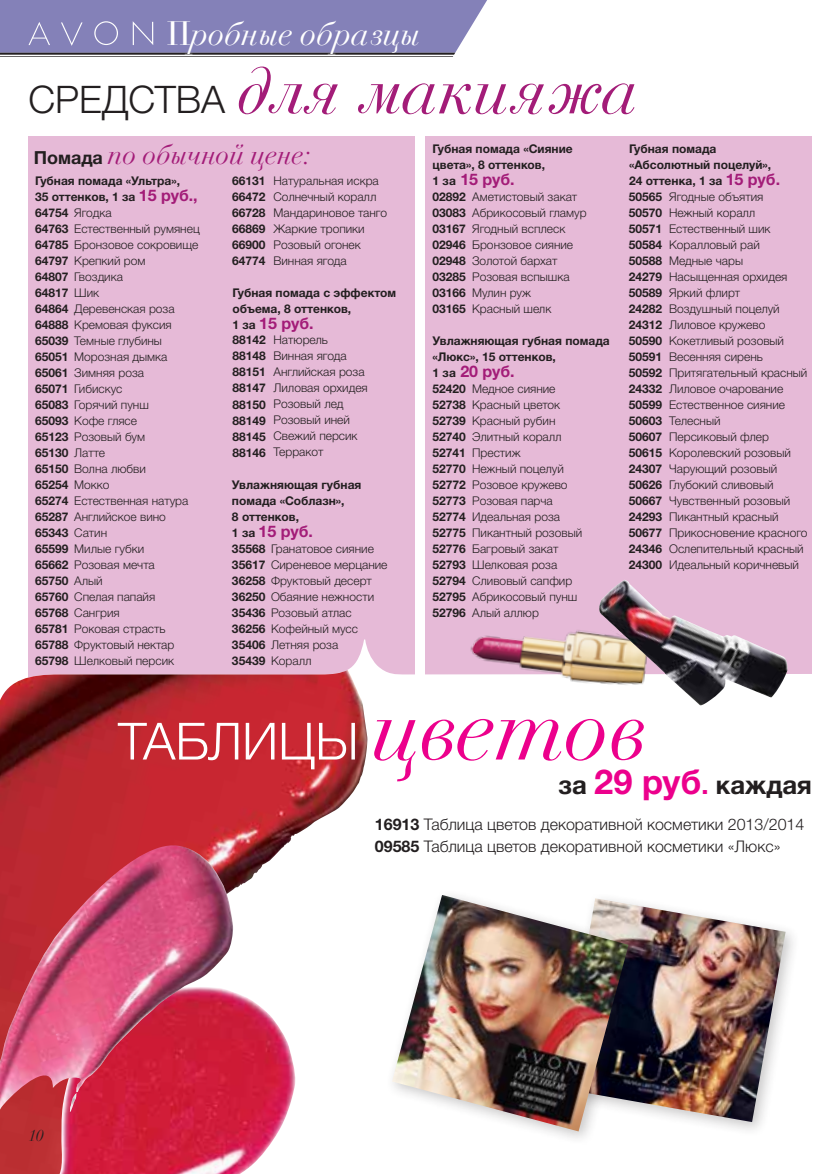
<style>
.page{position:relative;width:840px;height:1174px;background:#fff}
.page>*{position:absolute;margin:0;border:0;box-sizing:border-box;transform-origin:0 0}
.t1{font:italic 68px "Didot L Ts Pro";color:#a31c78}
.t2{font:300 51.2px "Helvetica Neue LTW1 Gs 45 Lt";color:#fff}
.t3{font:italic 33.2px "Didot L Ts Pro";color:#fff}
.t4{font:italic 28px "Didot L Ts Pro";color:#a31c78}
.t5{font:700 25.8px "Helvetica Neue LTW1 Gs 55 Roman";color:#231f20}
.t6{font:300 16px/22px "Helvetica Neue LTW1 Gs 45 Lt";color:#231f20}
.t7{font:700 16px "Helvetica Neue LTW1 Gs 55 Roman";color:#a31c78}
.t8{font:italic 16px "Didot L Ts Pro";color:#231f20}
.t9{font:300 12px/16px "Helvetica Neue LTW1 Gs 45 Lt";color:#231f20}
.t10{font:700 12px/16px "Helvetica Neue LTW1 Gs 55 Roman";color:#231f20;text-align:justify}
.s1{font-style:normal}
.s2{font-family:"Helvetica Neue LTW1 Gs 45 Lt";font-weight:300;font-style:normal;font-size:38px;color:#231f20}
.s3{font-size:16px;color:#a31c78}
.s4{font-family:"Helvetica Neue LTW1 Gs 55 Roman";font-weight:700;font-style:normal;font-size:18px;color:#231f20}
.s5{font-size:12px;color:#231f20}
.s6{font-family:"Didot L Ts Pro";font-weight:400;font-style:italic;font-size:91.8px;color:#ec008c}
.s7{font-family:"Helvetica Neue LTW1 Gs 55 Roman";font-weight:700}
.s8{font-size:34.4px;color:#ec008c}
.s9{color:#ec008c}
</style>
<div class="page">
<div style="left:28px;top:137px;width:387px;height:628px;background:#e6bad7"></div>
<div style="left:424px;top:137px;width:387px;height:624px;background:#e6bad7"></div>
<svg style="left:347px;top:639px;width:465px;height:126px;fill:#fff"></svg>
<img style="left:0;top:670px;width:367px;height:504px">
<img style="left:60px;top:986px;width:235px;height:188px">
<img style="left:0;top:845px;width:233px;height:267px">
<div style="left:554px;top:891px;width:246px;height:246px;background:#231f20;opacity:.25"></div>
<img style="left:643px;top:898px;width:142px;height:224px">
<div style="left:384px;top:887px;width:259px;height:259px;background:#231f20;opacity:.25"></div>
<img style="left:392px;top:895px;width:236px;height:236px">
<img style="left:466px;top:630px;width:132px;height:61px">
<img style="left:598px;top:580px;width:189px;height:125px">
<hr style="left:0;top:56px;width:453px;height:1px;background:#231f20">
<svg style="left:0;top:0;width:487px;height:55px;background:#8784b6"></svg>
<h3 class="t3" style="left:167px;top:12px;width:255px"><span class="s1">П</span>робные образцы</h3>
<h1 class="t1" style="left:28px;top:47px;width:611px"><span class="s2">Средства</span> для макияжа</h1>
<p class="t10" style="left:628px;top:140px;width:152px;text-align:left">Губная помада «Абсолютный поцелуй»,<br>24 оттенка, 1 за <span class="s3">15 руб.</span></p>
<h3 class="t4" style="left:34px;top:137px;width:279px"><span class="s4">Помада</span> по обычной цене:</h3>
<p class="t10" style="left:432px;top:140px;width:142px">Губная помада «Сияние цвета», 8 оттенков,</p>
<h3 class="t7" style="left:432px;top:169px;width:84px"><span class="s5">1 за</span> 15 руб.</h3>
<p class="t10" style="left:232px;top:172px;width:35px">66131<br>66472<br>66728<br>66869<br>66900<br>64774</p>
<p class="t9" style="left:273px;top:172px;width:115px">Натуральная искра<br>Солнечный коралл<br>Мандариновое танго<br>Жаркие тропики<br>Розовый огонек<br>Винная ягода</p>
<p class="t10" style="left:35px;top:172px;width:164px">Губная помада «Ультра»,<br>35 оттенков, 1 за <span class="s3">15 руб.,</span></p>
<p class="t10" style="left:628px;top:188px;width:35px">50565<br>50570<br>50571<br>50584<br>50588<br>24279<br>50589<br>24282<br>24312<br>50590<br>50591<br>50592<br>24332<br>50599<br>50603<br>50607<br>50615<br>24307<br>50626<br>50667<br>24293<br>50677<br>24346<br>24300</p>
<p class="t9" style="left:668px;top:188px;width:140px">Ягодные объятия<br>Нежный коралл<br>Естественный шик<br>Коралловый рай<br>Медные чары<br>Насыщенная орхидея<br>Яркий флирт<br>Воздушный поцелуй<br>Лиловое кружево<br>Кокетливый розовый<br>Весенняя сирень<br>Притягательный красный<br>Лиловое очарование<br>Естественное сияние<br>Телесный<br>Персиковый флер<br>Королевский розовый<br>Чарующий розовый<br>Глубокий сливовый<br>Чувственный розовый<br>Пикантный красный<br>Прикосновение красного<br>Ослепительный красный<br>Идеальный коричневый</p>
<p class="t10" style="left:432px;top:188px;width:35px">02892<br>03083<br>03167<br>02946<br>02948<br>03285<br>03166<br>03165</p>
<p class="t9" style="left:472px;top:188px;width:116px">Аметистовый закат<br>Абрикосовый гламур<br>Ягодный всплеск<br>Бронзовое сияние<br>Золотой бархат<br>Розовая вспышка<br>Мулин руж<br>Красный шелк</p>
<p class="t10" style="left:35px;top:204px;width:35px">64754<br>64763<br>64785<br>64797<br>64807<br>64817<br>64864<br>64888<br>65039<br>65051<br>65061<br>65071<br>65083<br>65093<br>65123<br>65130<br>65150<br>65254<br>65274<br>65287<br>65343<br>65599<br>65662<br>65750<br>65760<br>65768<br>65781<br>65788<br>65798</p>
<p class="t9" style="left:74px;top:204px;width:127px">Ягодка<br>Естественный румянец<br>Бронзовое сокровище<br>Крепкий ром<br>Гвоздика<br>Шик<br>Деревенская роза<br>Кремовая фуксия<br>Темные глубины<br>Морозная дымка<br>Зимняя роза<br>Гибискус<br>Горячий пунш<br>Кофе глясе<br>Розовый бум<br>Латте<br>Волна любви<br>Мокко<br>Естественная натура<br>Английское вино<br>Сатин<br>Милые губки<br>Розовая мечта<br>Алый<br>Спелая папайя<br>Сангрия<br>Роковая страсть<br>Фруктовый нектар<br>Шелковый персик</p>
<p class="t10" style="left:232px;top:284px;width:165px">Губная помада с эффектом объема, 8 оттенков,</p>
<h3 class="t7" style="left:232px;top:313px;width:82px"><span class="s5">1 за</span> 15 руб.</h3>
<p class="t10" style="left:232px;top:332px;width:35px">88142<br>88148<br>88151<br>88147<br>88150<br>88149<br>88145<br>88146</p>
<p class="t9" style="left:273px;top:332px;width:96px">Натюрель<br>Винная ягода<br>Английская роза<br>Лиловая орхидея<br>Розовый лед<br>Розовый иней<br>Свежий персик<br>Терракот</p>
<p class="t10" style="left:432px;top:332px;width:178px">Увлажняющая губная помада «Люкс», 15 оттенков,</p>
<h3 class="t7" style="left:432px;top:361px;width:84px"><span class="s5">1 за</span> 20 руб.</h3>
<p class="t10" style="left:432px;top:380px;width:35px">52420<br>52738<br>52739<br>52740<br>52741<br>52770<br>52772<br>52773<br>52774<br>52775<br>52776<br>52793<br>52794<br>52795<br>52796</p>
<p class="t9" style="left:472px;top:380px;width:111px">Медное сияние<br>Красный цветок<br>Красный рубин<br>Элитный коралл<br>Престиж<br>Нежный поцелуй<br>Розовое кружево<br>Розовая парча<br>Идеальная роза<br>Пикантный розовый<br>Багровый закат<br>Шелковая роза<br>Сливовый сапфир<br>Абрикосовый пунш<br>Алый аллюр</p>
<p class="t10" style="left:232px;top:476px;width:131px;text-align:left">Увлажняющая губная помада «Соблазн»,<br>8 оттенков,</p>
<h3 class="t7" style="left:232px;top:521px;width:82px"><span class="s5">1 за</span> 15 руб.</h3>
<p class="t10" style="left:232px;top:540px;width:35px">35568<br>35617<br>36258<br>36250<br>35436<br>36256<br>35406<br>35439</p>
<p class="t9" style="left:271px;top:540px;width:118px">Гранатовое сияние<br>Сиреневое мерцание<br>Фруктовый десерт<br>Обаяние нежности<br>Розовый атлас<br>Кофейный мусс<br>Летняя роза<br>Коралл</p>
<h2 class="t2" style="left:118px;top:710px;width:530px">ТАБЛИЦЫ <span class="s6">цветов</span></h2>
<h3 class="t6" style="left:374px;top:813px;width:431px"><span class="s7">16913</span> Таблица цветов декоративной косметики 2013/2014<br><span class="s7">09585</span> Таблица цветов декоративной косметики «Люкс»</h3>
<h3 class="t5" style="left:558px;top:768px;width:255px">за <span class="s8">29 руб</span><span class="s9">.</span> каждая</h3>
<h3 class="t8" style="left:28px;top:1125px;width:17px">10</h3>
</div>
